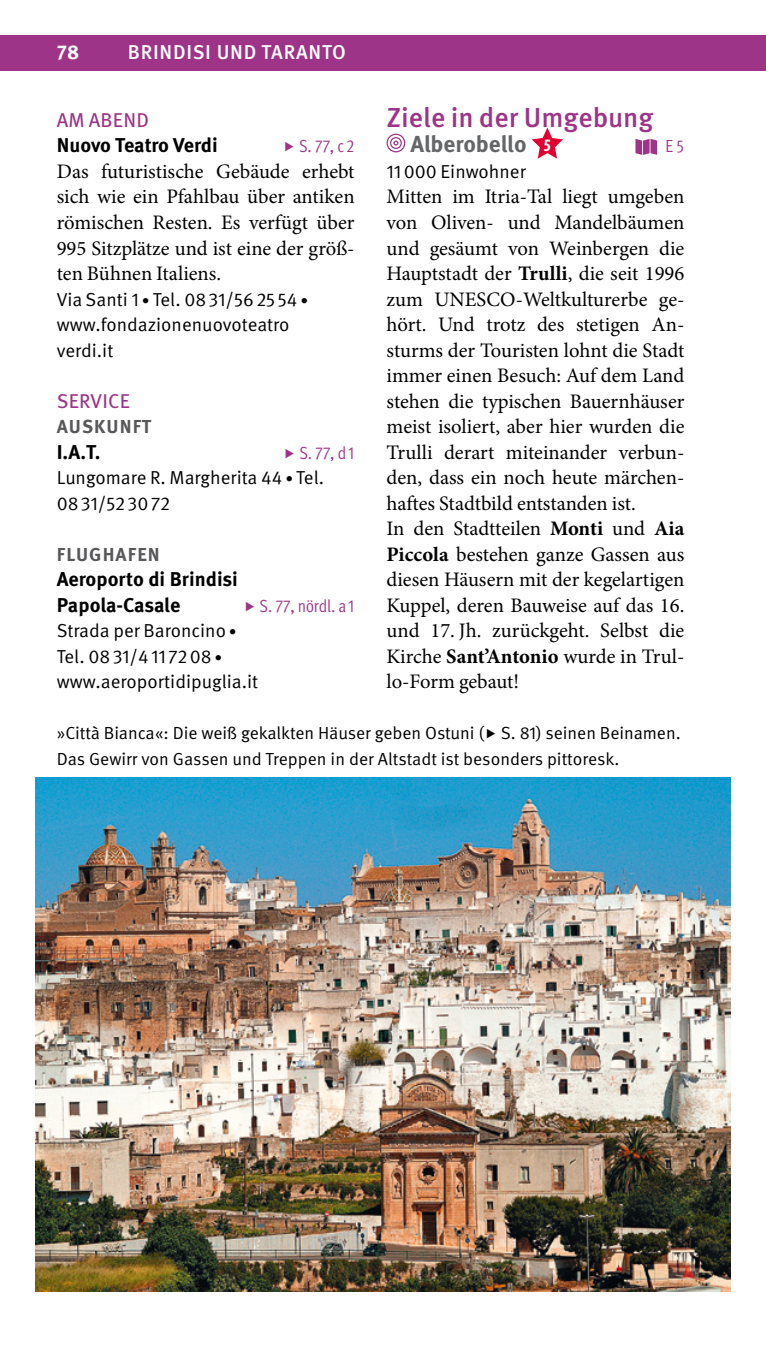
<style>
.page{position:relative;width:766px;height:1347px;background:#fff}
.page>*{position:absolute;margin:0;border:0;box-sizing:border-box;transform-origin:0 0}
.t1{font:500 27.5px "Meta Pro";color:#9d3488}
.t2{font:700 23px "Meta Pro";letter-spacing:-.005em;color:#646567}
.t3{font:20.5px/25.5px "Minion Pro";color:#000;text-align:justify}
.t4{font:700 20px/25.5px "Meta Pro";color:#000}
.t5{font:500 20px "Meta Pro";letter-spacing:.035em;color:#fff}
.t6{font:20px "Meta OT";letter-spacing:.01em;color:#9d3488}
.t7{font:700 20px "Meta Pro";color:#fff}
.t8{font:18.75px/25.5px "Meta Pro Norm";color:#000}
.t9{font:700 18.75px "Meta Pro";letter-spacing:.06em;color:#58585a}
.t10{font:17.5px/25.5px "Meta Pro Norm";letter-spacing:-.005em;color:#000}
.t11{font:17.5px "Meta OT Cond Norm";letter-spacing:-.01em;color:#9d3488}
.s1{font-family:"Myriad Pro";font-stretch:condensed;font-size:17.5px;color:#fff}
.s2{font-weight:700}
.s3{font-size:15px}
</style>
<div class="page">
<div style="left:0;top:35px;width:765px;height:36px;background:#9d3488"></div>
<svg style="left:393px;top:140px;width:5px;height:5px"></svg>
<div style="left:390px;top:137px;width:12px;height:12px;border:1px solid #9d3488;border-radius:50%"></div>
<div style="left:386px;top:134px;width:19px;height:18px;border:1px solid #9d3488;border-radius:50%"></div>
<svg style="left:532px;top:127px;width:31px;height:32px"></svg>
<svg style="left:635px;top:139px;width:22px;height:16px"></svg>
<img style="left:35px;top:777px;width:695px;height:514px">
<p class="t7" style="left:57px;top:37px;width:24px">78</p>
<p class="t5" style="left:128px;top:37px;width:220px">BRINDISI UND TARANTO</p>
<h1 class="t1" style="left:386px;top:96px;width:268px">Ziele in der Umgebung</h1>
<p class="t2" style="left:410px;top:126px;width:142px">Alberobello <span class="s1">5</span></p>
<p class="t11" style="left:665px;top:135px;width:20px">E 5</p>
<p class="t8" style="left:386px;top:157px;width:141px">11000 Einwohner</p>
<p class="t3" style="left:386px;top:184px;width:299px;text-align:left">Mitten im Itria-Tal liegt umgeben von Oliven- und Mandelbäumen und gesäumt von Weinbergen die Hauptstadt der <span class="s2">Trulli</span>, die seit 1996 zum UNESCO-Weltkulturerbe ge&shy;hört. Und trotz des stetigen An&shy;sturms der Touristen lohnt die Stadt immer einen Besuch: Auf dem Land stehen die typischen Bauernhäuser meist isoliert, aber hier wurden die Trulli derart miteinander verbun&shy;den, dass ein noch heute märchen&shy;haftes Stadtbild entstanden ist.<br>In den Stadtteilen <span class="s2">Monti</span> und <span class="s2">Aia Piccola</span> bestehen ganze Gassen aus diesen Häusern mit der kegelartigen Kuppel, deren Bauweise auf das 16. und 17. Jh. zurückgeht. Selbst die Kirche <span class="s2">Sant’Antonio</span> wurde in Trul&shy;lo-Form gebaut!</p>
<p class="t10" style="left:57px;top:719px;width:625px">»Città Bianca«: Die weiß gekalkten Häuser geben Ostuni ( S. 81) seinen Beinamen.<br>Das Gewirr von Gassen und Treppen in der Altstadt ist besonders pittoresk.</p>
<p class="t6" style="left:57px;top:108px;width:94px">AM ABEND</p>
<p class="t4" style="left:57px;top:131px;width:162px">Nuovo Teatro Verdi</p>
<p class="t11" style="left:299px;top:135px;width:57px">S. 77, c2</p>
<p class="t3" style="left:57px;top:159px;width:299px">Das futuristische Gebäude erhebt sich wie ein Pfahlbau über antiken römischen Resten. Es verfügt über 995 Sitzplätze und ist eine der größ&shy;ten Bühnen Italiens.</p>
<p class="t8" style="left:57px;top:285px;width:253px">Via Santi 1 <span class="s3">•</span> Tel. 0831/5625 54 <span class="s3">• </span>www.fondazionenuovoteatro verdi.it</p>
<p class="t6" style="left:57px;top:388px;width:75px">SERVICE</p>
<p class="t9" style="left:57px;top:412px;width:96px">AUSKUNFT</p>
<p class="t4" style="left:57px;top:438px;width:45px">I.A.T.</p>
<p class="t11" style="left:299px;top:442px;width:57px">S. 77, d1</p>
<p class="t8" style="left:57px;top:464px;width:269px">Lungomare R. Margherita 44 <span class="s3">•</span> Tel.<br>0831/523072</p>
<p class="t9" style="left:57px;top:539px;width:104px">FLUGHAFEN</p>
<p class="t4" style="left:57px;top:565px;width:182px">Aeroporto di Brindisi<br>Papola-Casale</p>
<p class="t11" style="left:259px;top:595px;width:97px">S. 77, nördl. a1</p>
<p class="t8" style="left:57px;top:617px;width:203px">Strada per Baroncino <span class="s3">•<br></span>Tel. 0831/411 7208 <span class="s3">• </span>www.aeroportidipuglia.it</p>
</div>
